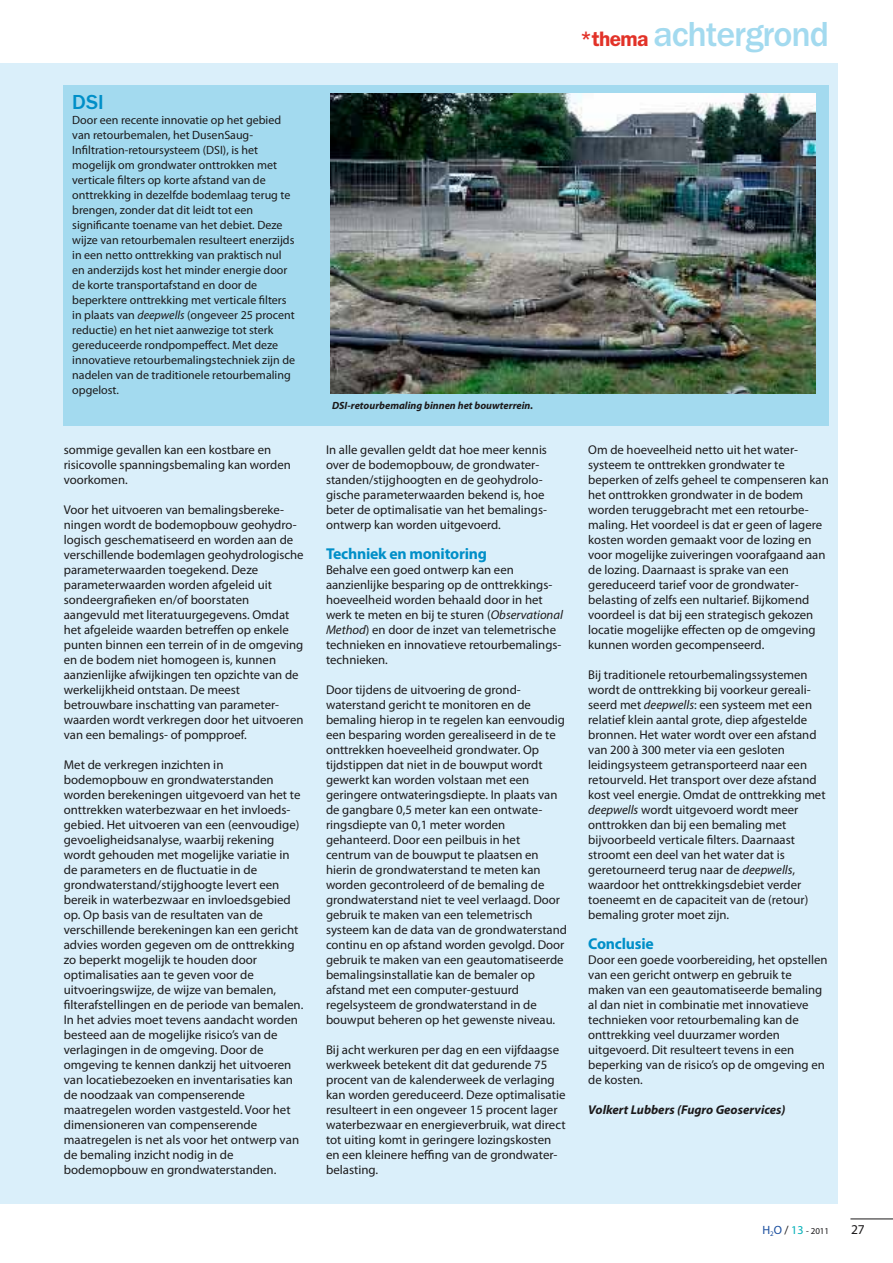
<style>
.page{position:relative;width:893px;height:1263px;background:#fff}
.page>*{position:absolute;margin:0;border:0;box-sizing:border-box;transform-origin:0 0}
.t1{font:500 36px "ITC Franklin Gothic Std";letter-spacing:-.03em;color:#a3daef}
.t2{font:500 21px "ITC Franklin Gothic Std";color:#008fc8}
.t3{font:700 15.75px "Myriad Pro";letter-spacing:-.015em;color:#008fc8}
.t4{font:13.5px "Myriad Pro";color:#1c1a1b}
.t5{font:12.75px/15px "Myriad Pro";color:#1c1a1b}
.t6{font:italic 700 12.75px "Myriad Pro";color:#1c1a1b}
.t7{font:12px/15px "Myriad Pro";color:#1c1a1b}
.t8{font:italic 700 10.5px "Myriad Pro";color:#1c1a1b}
.t9{font:9px "Myriad Pro";color:#1c1a1b}
.s1{font-style:italic}
.s2{font-weight:600;font-size:21px;color:#e23228}
.s3{font-size:12px;color:#184d9e}
.s4{font-size:12px}
.s5{font-size:12px;color:#00b0b8}
</style>
<div class="page">
<div style="left:0;top:64px;width:838px;height:1140px;background:#daeffa"></div>
<hr style="left:850px;top:1219px;width:43px;height:1px;background:#1c1a1b">
<div style="left:64px;top:85px;width:765px;height:340px;background:#a3daef"></div>
<img style="left:330px;top:94px;width:485px;height:300px">
<h2 class="t2" style="left:72px;top:94px;width:33px">DSI</h2>
<p class="t7" style="left:72px;top:113px;width:224px">Door een recente innovatie op het gebied van retourbemalen, het DusenSaug-Infiltration-retoursysteem (DSI), is het mogelijk om grondwater onttrokken met verticale filters op korte afstand van de onttrekking in dezelfde bodemlaag terug te brengen, zonder dat dit leidt tot een significante toename van het debiet. Deze wijze van retourbemalen resulteert enerzijds in een netto onttrekking van praktisch nul en anderzijds kost het minder energie door de korte transportafstand en door de beperktere onttrekking met verticale filters in plaats van <span class="s1">deepwells</span> (ongeveer 25 procent reductie) en het niet aanwezige tot sterk gereduceerde rondpompeffect. Met deze innovatieve retourbemalingstechniek zijn de nadelen van de traditionele retourbemaling opgelost.</p>
<p class="t5" style="left:64px;top:443px;width:229px">sommige gevallen kan een kostbare en risicovolle spanningsbemaling kan worden voorkomen.</p>
<p class="t5" style="left:64px;top:503px;width:241px">Voor het uitvoeren van bemalingsbereke&shy;ningen wordt de bodemopbouw geohydro&shy;logisch geschematiseerd en worden aan de verschillende bodemlagen geohydrologische parameterwaarden toegekend. Deze parameterwaarden worden afgeleid uit sondeergrafieken en/of boorstaten aangevuld met literatuurgegevens. Omdat het afgeleide waarden betreffen op enkele punten binnen een terrein of in de omgeving en de bodem niet homogeen is, kunnen aanzienlijke afwijkingen ten opzichte van de werkelijkheid ontstaan. De meest betrouwbare inschatting van parameter&shy;waarden wordt verkregen door het uitvoeren van een bemalings- of pompproef.</p>
<p class="t5" style="left:64px;top:758px;width:241px">Met de verkregen inzichten in bodemopbouw en grondwaterstanden worden berekeningen uitgevoerd van het te onttrekken waterbezwaar en het invloeds&shy;gebied. Het uitvoeren van een (eenvoudige) gevoeligheidsanalyse, waarbij rekening wordt gehouden met mogelijke variatie in de parameters en de fluctuatie in de grondwaterstand/stijghoogte levert een bereik in waterbezwaar en invloedsgebied op. Op basis van de resultaten van de verschillende berekeningen kan een gericht advies worden gegeven om de onttrekking zo beperkt mogelijk te houden door optimalisaties aan te geven voor de uitvoeringswijze, de wijze van bemalen, filterafstellingen en de periode van bemalen.<br>In het advies moet tevens aandacht worden besteed aan de mogelijke risico’s van de verlagingen in de omgeving. Door de omgeving te kennen dankzij het uitvoeren van locatiebezoeken en inventarisaties kan de noodzaak van compenserende maatregelen worden vastgesteld. Voor het dimensioneren van compenserende maatregelen is net als voor het ontwerp van de bemaling inzicht nodig in de bodemopbouw en grondwaterstanden.</p>
<h1 class="t1" style="left:580px;top:20px;width:251px"><span class="s2">*thema</span> achtergrond</h1>
<p class="t8" style="left:332px;top:401px;width:203px">DSI-retourbemaling binnen het bouwterrein.</p>
<p class="t5" style="left:326px;top:443px;width:223px">In alle gevallen geldt dat hoe meer kennis over de bodemopbouw, de grondwater&shy;standen/stijghoogten en de geohydrolo&shy;gische parameterwaarden bekend is, hoe beter de optimalisatie van het bemalings&shy;ontwerp kan worden uitgevoerd.</p>
<p class="t3" style="left:326px;top:548px;width:163px">Techniek en monitoring</p>
<p class="t5" style="left:326px;top:563px;width:239px">Behalve een goed ontwerp kan een aanzienlijke besparing op de onttrekkings&shy;hoeveelheid worden behaald door in het werk te meten en bij te sturen (<span class="s1">Observational Method</span>) en door de inzet van telemetrische technieken en innovatieve retourbemalings&shy;technieken.</p>
<p class="t5" style="left:326px;top:683px;width:242px">Door tijdens de uitvoering de grond&shy;waterstand gericht te monitoren en de bemaling hierop in te regelen kan eenvoudig een besparing worden gerealiseerd in de te onttrekken hoeveelheid grondwater. Op tijdstippen dat niet in de bouwput wordt gewerkt kan worden volstaan met een geringere ontwateringsdiepte. In plaats van de gangbare 0,5 meter kan een ontwate&shy;ringsdiepte van 0,1 meter worden gehanteerd. Door een peilbuis in het centrum van de bouwput te plaatsen en hierin de grondwaterstand te meten kan worden gecontroleerd of de bemaling de grondwaterstand niet te veel verlaagd. Door gebruik te maken van een telemetrisch systeem kan de data van de grondwaterstand continu en op afstand worden gevolgd. Door gebruik te maken van een geautomatiseerde bemalingsinstallatie kan de bemaler op afstand met een computer-gestuurd regelsysteem de grondwaterstand in de bouwput beheren op het gewenste niveau.</p>
<p class="t5" style="left:326px;top:1043px;width:241px">Bij acht werkuren per dag en een vijfdaagse werkweek betekent dit dat gedurende 75 procent van de kalenderweek de verlaging kan worden gereduceerd. Deze optimalisatie resulteert in een ongeveer 15 procent lager waterbezwaar en energieverbruik, wat direct tot uiting komt in geringere lozingskosten en een kleinere heffing van de grondwater&shy;belasting.</p>
<p class="t5" style="left:588px;top:443px;width:242px">Om de hoeveelheid netto uit het water&shy;systeem te onttrekken grondwater te beperken of zelfs geheel te compenseren kan het onttrokken grondwater in de bodem worden teruggebracht met een retourbe&shy;maling. Het voordeel is dat er geen of lagere kosten worden gemaakt voor de lozing en voor mogelijke zuiveringen voorafgaand aan de lozing. Daarnaast is sprake van een gereduceerd tarief voor de grondwater&shy;belasting of zelfs een nultarief. Bijkomend voordeel is dat bij een strategisch gekozen locatie mogelijke effecten op de omgeving kunnen worden gecompenseerd.</p>
<p class="t5" style="left:588px;top:668px;width:239px">Bij traditionele retourbemalingssystemen wordt de onttrekking bij voorkeur gereali&shy;seerd met <span class="s1">deepwells</span>: een systeem met een relatief klein aantal grote, diep afgestelde bronnen. Het water wordt over een afstand van 200 à 300 meter via een gesloten leidingsysteem getransporteerd naar een retourveld. Het transport over deze afstand kost veel energie. Omdat de onttrekking met <span class="s1">deepwells</span> wordt uitgevoerd wordt meer onttrokken dan bij een bemaling met bijvoorbeeld verticale filters. Daarnaast stroomt een deel van het water dat is geretourneerd terug naar de <span class="s1">deepwells</span>, waardoor het onttrekkingsdebiet verder toeneemt en de capaciteit van de (retour) bemaling groter moet zijn.</p>
<p class="t3" style="left:588px;top:938px;width:67px">Conclusie</p>
<p class="t5" style="left:588px;top:953px;width:241px">Door een goede voorbereiding, het opstellen van een gericht ontwerp en gebruik te maken van een geautomatiseerde bemaling al dan niet in combinatie met innovatieve technieken voor retourbemaling kan de onttrekking veel duurzamer worden uitgevoerd. Dit resulteert tevens in een beperking van de risico’s op de omgeving en de kosten.</p>
<p class="t6" style="left:588px;top:1105px;width:199px">Volkert Lubbers (Fugro Geoservices)</p>
<p class="t9" style="left:762px;top:1227px;width:68px"><span class="s3">H</span><sub>2</sub><span class="s3">O</span> <span class="s4">/</span> <span class="s5">13</span> - 2011</p>
<p class="t4" style="left:851px;top:1224px;width:15px">27</p>
</div>
